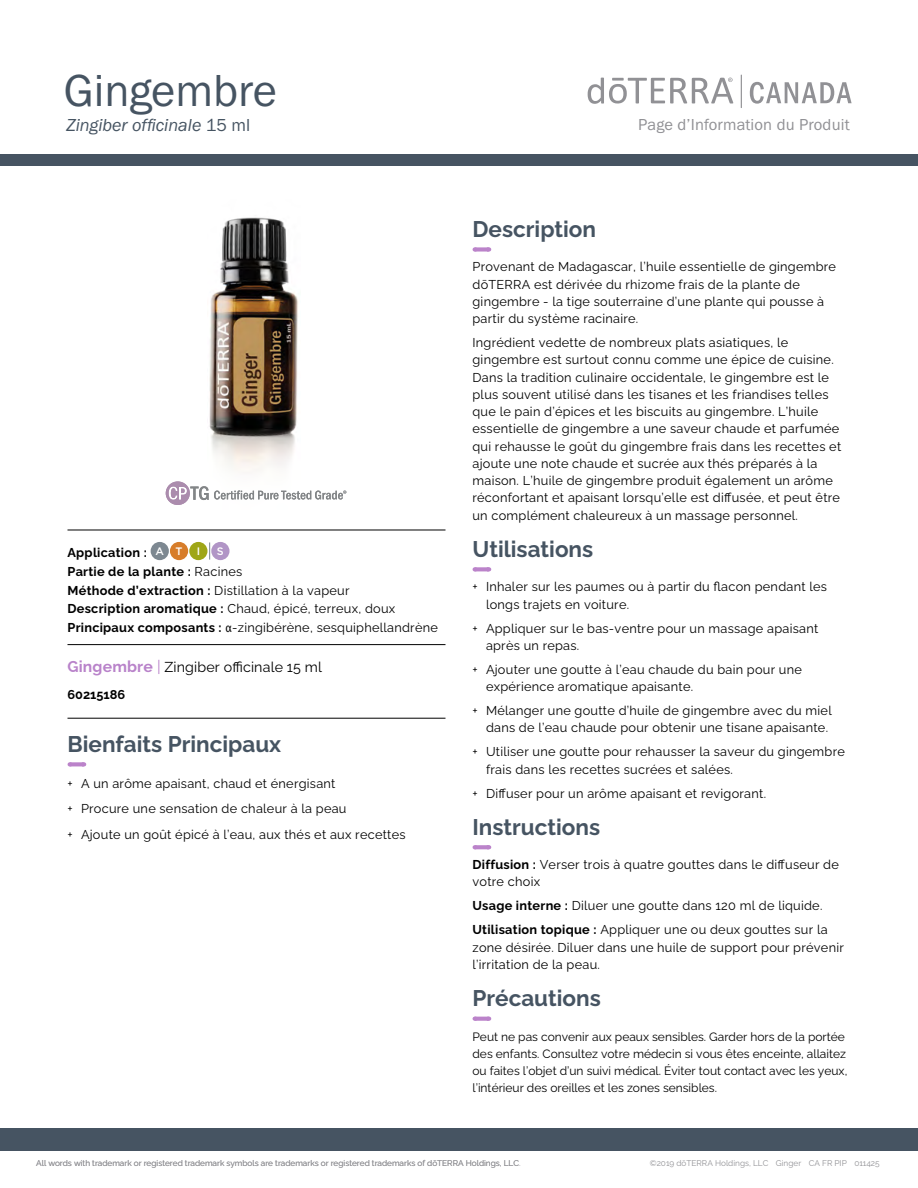
<style>
.page{position:relative;width:918px;height:1188px;background:#fff}
.page>*{position:absolute;margin:0;border:0;box-sizing:border-box;transform-origin:0 0}
.t1{font:46.5px "Franklin Gothic URW Boo";color:#465462}
.t2{font:700 22.5px "Ralewayd T";color:#465462}
.t3{font:18px "Franklin Gothic URW Boo Ita";color:#465462}
.t4{font:16.5px "Franklin Gothic URW Boo";letter-spacing:.01em;color:#919195}
.t5{font:14.25px "Ralewayd T";letter-spacing:.01em;color:#000}
.t6{font:12.75px/17.2px "Ralewayd T";letter-spacing:.02em;color:#000}
.t7{font:700 12.75px "Ralewayd T";letter-spacing:.02em;color:#000}
.t8{font:700 12.75px "Ralewayd T";color:#000}
.t9{font:12px/17.2px "Ralewayd T";color:#000}
.t10{font:500 10.8px "Gotham";color:#fff}
.t11{font:8.25px "Ralewayd T";color:#919195}
.s1{font-family:"Franklin Gothic URW Boo"}
.s2{font-weight:700}
.s3{font-family:"Franklin Gothic URW Cond"}
.s4{font-family:"Raleway";font-weight:700;font-size:15.75px;color:#b983ca}
.s5{font-size:15.75px;color:#b983ca}
</style>
<div class="page">
<svg style="left:750px;top:82px;width:102px;height:22px"></svg>
<svg style="left:588px;top:78px;width:145px;height:26px"></svg>
<hr style="left:741px;top:75px;width:1px;height:33px;background:#919195">
<img style="left:209px;top:217px;width:89px;height:254px">
<svg style="left:475px;top:247px;width:14px;height:5px"></svg>
<svg style="left:475px;top:567px;width:14px;height:4px"></svg>
<svg style="left:475px;top:845px;width:14px;height:4px"></svg>
<svg style="left:475px;top:1017px;width:14px;height:4px"></svg>
<hr style="left:68px;top:530px;width:378px;height:1px;background:#000">
<hr style="left:68px;top:644px;width:378px;height:1px;background:#000">
<hr style="left:68px;top:718px;width:378px;height:1px;background:#000">
<svg style="left:70px;top:762px;width:14px;height:4px"></svg>
<svg style="left:209px;top:542px;width:1px;height:18px"></svg>
<div style="left:151px;top:542px;width:18px;height:18px;background:#7d8891;border-radius:50%"></div>
<div style="left:170px;top:542px;width:18px;height:18px;background:#d77d2a;border-radius:50%"></div>
<div style="left:189px;top:542px;width:19px;height:18px;background:#9fa617;border-radius:50%"></div>
<div style="left:211px;top:542px;width:19px;height:18px;background:#b195c6;border-radius:50%"></div>
<div style="left:0;top:155px;width:918px;height:11px;background:#465462"></div>
<div style="left:0;top:1128px;width:918px;height:23px;background:#465462"></div>
<svg style="left:166px;top:481px;width:180px;height:24px"></svg>
<h1 class="t1" style="left:64px;top:62px;width:215px">Gingembre</h1>
<h3 class="t3" style="left:66px;top:114px;width:185px">Zingiber officinale <span class="s1">15 ml</span></h3>
<p class="t7" style="left:68px;top:543px;width:117px">Application : <sup>A</sup> <sup>T</sup></p>
<p class="t10" style="left:197px;top:544px;width:5px">I</p>
<p class="t10" style="left:217px;top:544px;width:8px">S</p>
<p class="t6" style="left:68px;top:561px;width:372px;line-height:18.8px"><span class="s2">Partie de la plante :</span> Racines<br><span class="s2">Méthode d’extraction :</span> Distillation à la vapeur<br><span class="s2">Description aromatique :</span> Chaud, épicé, terreux, doux <span class="s2">Principaux composants :</span> <span class="s3">α</span>-zingibérène, sesquiphellandrène</p>
<p class="t5" style="left:68px;top:656px;width:256px"><span class="s4">Gingembre</span> <span class="s5">|</span> Zingiber officinale 15 ml</p>
<p class="t8" style="left:68px;top:684px;width:59px">60215186</p>
<h2 class="t2" style="left:68px;top:727px;width:215px">Bienfaits Principaux</h2>
<p class="t6" style="left:67px;top:769px;width:340px;line-height:25.5px">+ A un arôme apaisant, chaud et énergisant<br>+ Procure une sensation de chaleur à la peau<br>+ Ajoute un goût épicé à l’eau, aux thés et aux recettes</p>
<p class="t4" style="left:638px;top:114px;width:213px">Page d’Information du Produit</p>
<h2 class="t2" style="left:472px;top:212px;width:125px">Description</h2>
<p class="t6" style="left:472px;top:257px;width:365px">Provenant de Madagascar, l’huile essentielle de gingembre dōTERRA est dérivée du rhizome frais de la plante de gingembre - la tige souterraine d’une plante qui pousse à partir du système racinaire.</p>
<p class="t6" style="left:472px;top:333px;width:370px">Ingrédient vedette de nombreux plats asiatiques, le gingembre est surtout connu comme une épice de cuisine.<br>Dans la tradition culinaire occidentale, le gingembre est le plus souvent utilisé dans les tisanes et les friandises telles que le pain d’épices et les biscuits au gingembre. L’huile essentielle de gingembre a une saveur chaude et parfumée qui rehausse le goût du gingembre frais dans les recettes et ajoute une note chaude et sucrée aux thés préparés à la maison. L’huile de gingembre produit également un arôme réconfortant et apaisant lorsqu’elle est diffusée, et peut être un complément chaleureux à un massage personnel.</p>
<h2 class="t2" style="left:472px;top:532px;width:122px">Utilisations</h2>
<p class="t6" style="left:486px;top:577px;width:343px;text-indent:-14px">+ Inhaler sur les paumes ou à partir du flacon pendant les longs trajets en voiture.</p>
<p class="t6" style="left:486px;top:618px;width:334px;text-indent:-14px">+ Appliquer sur le bas-ventre pour un massage apaisant après un repas.</p>
<p class="t6" style="left:486px;top:659px;width:317px;text-indent:-14px">+ Ajouter une goutte à l’eau chaude du bain pour une expérience aromatique apaisante.</p>
<p class="t6" style="left:472px;top:701px;width:361px;text-align:right">+ Mélanger une goutte d’huile de gingembre avec du miel dans de l’eau chaude pour obtenir une tisane apaisante.</p>
<p class="t6" style="left:486px;top:742px;width:360px;text-indent:-14px">+ Utiliser une goutte pour rehausser la saveur du gingembre frais dans les recettes sucrées et salées.</p>
<p class="t6" style="left:472px;top:783px;width:295px">+ Diffuser pour un arôme apaisant et revigorant.</p>
<h2 class="t2" style="left:472px;top:810px;width:129px">Instructions</h2>
<p class="t6" style="left:472px;top:855px;width:368px"><span class="s2">Diffusion :</span> Verser trois à quatre gouttes dans le diffuseur de votre choix</p>
<p class="t6" style="left:472px;top:893px;width:357px;line-height:24px"><span class="s2">Usage interne :</span> Diluer une goutte dans 120 ml de liquide.<br><span class="s2">Utilisation topique :</span> Appliquer une ou deux gouttes sur la</p>
<p class="t6" style="left:472px;top:937px;width:373px">zone désirée. Diluer dans une huile de support pour prévenir l’irritation de la peau.</p>
<h2 class="t2" style="left:472px;top:981px;width:130px">Précautions</h2>
<p class="t9" style="left:472px;top:1026px;width:376px">Peut ne pas convenir aux peaux sensibles. Garder hors de la portée des enfants. Consultez votre médecin si vous êtes enceinte, allaitez ou faites l’objet d’un suivi médical. Éviter tout contact avec les yeux, l’intérieur des oreilles et les zones sensibles.</p>
<p class="t11" style="left:36px;top:1157px;width:486px">All words with trademark or registered trademark symbols are trademarks or registered trademarks of dōTERRA Holdings, LLC.</p>
<p class="t11" style="left:650px;top:1157px;width:231px">©2019 dōTERRA Holdings, LLC Ginger CA FR PIP 011425</p>
</div>
